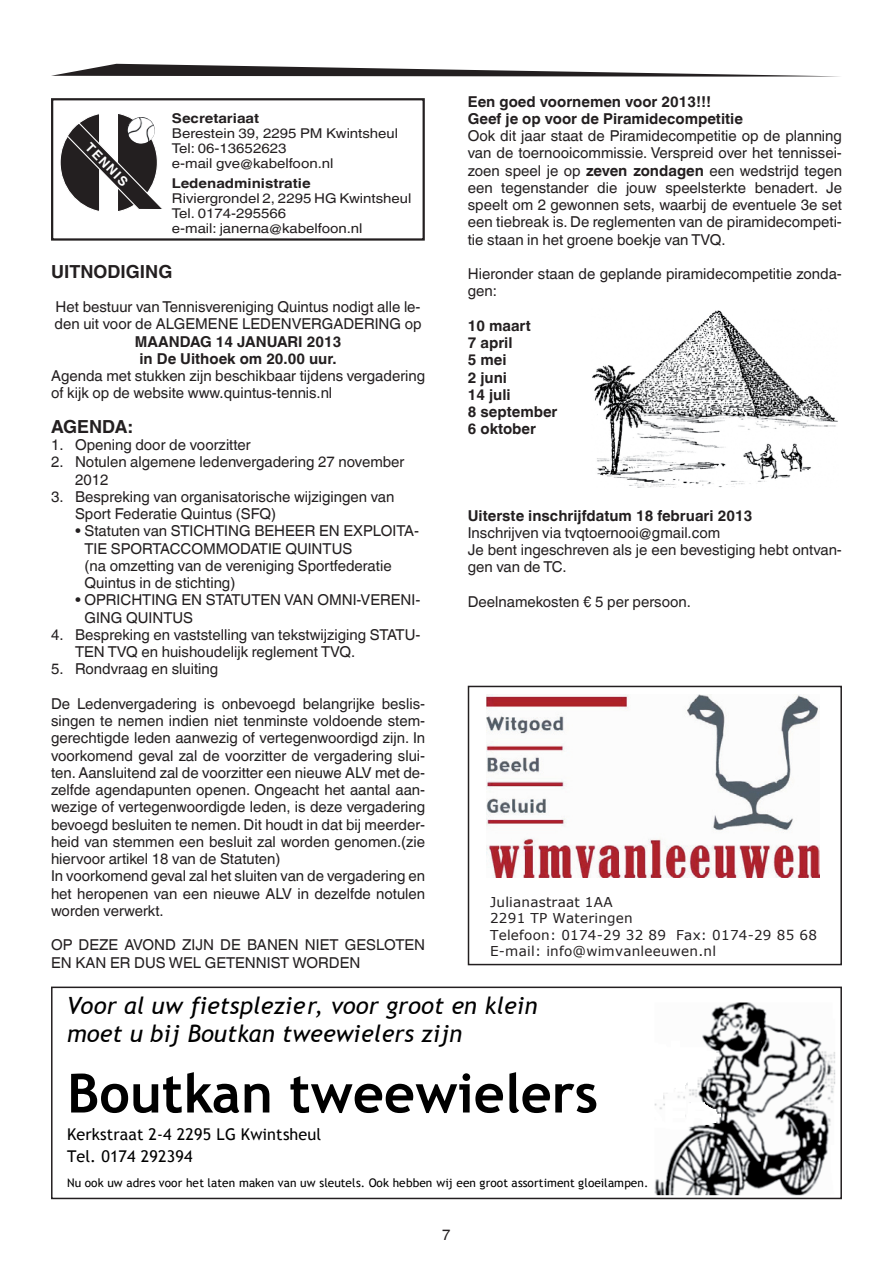
<style>
.page{position:relative;width:893px;height:1263px;background:#fff}
.page>*{position:absolute;margin:0;border:0;box-sizing:border-box;transform-origin:0 0}
.t1{font:700 54px "Trebuchet MS";color:#000}
.t2{font:italic 23.7px/28px "Trebuchet MS";letter-spacing:.005em;color:#000}
.t3{font:700 18px "Helvetica World";color:#231f20}
.t4{font:16.2px/21.9px "Trebuchet MS";letter-spacing:.01em;color:#000}
.t5{font:15px/17.2px "Helvetica World";color:#231f20}
.t6{font:700 15px/17.2px "Helvetica World";color:#231f20}
.t7{font:13.65px/16.4px "Verdana";letter-spacing:.015em;color:#231f20}
.t8{font:13.5px/15px "Helvetica World";color:#231f20;scale:1.11 1}
.t9{font:700 13.5px "Helvetica World";color:#231f20;scale:1.11 1}
.t10{font:700 12.9px "Helvetica World";color:#fff}
.t11{font:11.85px "Trebuchet MS";color:#000}
.s1{font-weight:700}
</style>
<div class="page">
<div style="left:51px;top:98px;width:374px;height:143px;border:2px solid #231f20"></div>
<svg style="left:60px;top:113px;width:102px;height:98px"></svg>
<svg style="left:51px;top:64px;width:789px;height:13px"></svg>
<img style="left:127px;top:117px;width:28px;height:27px;border-radius:13px">
<img style="left:654px;top:1002px;width:182px;height:194px">
<div style="left:51px;top:986px;width:791px;height:213px;border:2px solid #231f20"></div>
<img style="left:487px;top:695px;width:332px;height:182px">
<div style="left:468px;top:686px;width:374px;height:279px;border:2px solid #231f20"></div>
<img style="left:592px;top:310px;width:246px;height:178px">
<p class="t10" style="left:93px;top:140px;width:29px;rotate:46deg">tennis</p>
<p class="t9" style="left:172px;top:111px;width:80px">Secretariaat</p>
<p class="t8" style="left:172px;top:126px;width:205px">Berestein 39, 2295 PM Kwintsheul<br>Tel: 06-13652623<br>e-mail gve@kabelfoon.nl</p>
<p class="t9" style="left:172px;top:175px;width:126px">Ledenadministratie</p>
<p class="t8" style="left:172px;top:191px;width:217px">Riviergrondel 2, 2295 HG Kwintsheul<br>Tel. 0174-295566<br>e-mail: janerna@kabelfoon.nl</p>
<p class="t3" style="left:51px;top:261px;width:121px">UITNODIGING</p>
<p class="t5" style="left:55px;top:298px;width:368px">Het bestuur van Tennisvereniging Quintus nodigt alle le&shy;den uit voor de ALGEMENE LEDENVERGADERING op</p>
<p class="t6" style="left:135px;top:333px;width:12px">MAA</p>
<p class="t6" style="left:169px;top:333px;width:22px">NDAG</p>
<p class="t6" style="left:139px;top:333px;width:203px;text-align:right">14 JANUARI 2013<br>in De Uithoek om 20.00 uur.</p>
<p class="t5" style="left:51px;top:367px;width:376px">Agenda met stukken zijn beschikbaar tijdens vergadering of kijk op de website www.quintus-tennis.nl</p>
<p class="t3" style="left:51px;top:416px;width:14px">AGE</p>
<p class="t3" style="left:89px;top:416px;width:45px">NDA:</p>
<p class="t5" style="left:51px;top:436px;width:201px">1. Opening door de voorzitter</p>
<p class="t5" style="left:75px;top:454px;width:331px;text-indent:-24px">2. Notulen algemene ledenvergadering 27 november<br>2012</p>
<p class="t5" style="left:75px;top:488px;width:321px;text-indent:-24px">3. Bespreking van organisatorische wijzigingen van<br>Sport Federatie Quintus (SFQ)</p>
<p class="t5" style="left:85px;top:523px;width:336px;text-indent:-10px">• Statuten van STICHTING BEHEER EN EXPLOITA-TIE SPORTACCOMMODATIE QUINTUS<br>(na omzetting van de vereniging Sportfederatie Quintus in de stichting)</p>
<p class="t5" style="left:85px;top:592px;width:337px;text-indent:-10px">• OPRICHTING EN STATUTEN VAN OMNI-VERENI-<br>GING QUINTUS</p>
<p class="t5" style="left:75px;top:626px;width:347px;text-indent:-24px">4. Bespreking en vaststelling van tekstwijziging STATU-<br>TEN TVQ en huishoudelijk reglement TVQ.</p>
<p class="t5" style="left:51px;top:661px;width:169px">5. Rondvraag en sluiting</p>
<p class="t5" style="left:51px;top:695px;width:376px">De Ledenvergadering is onbevoegd belangrijke beslis&shy;singen te nemen indien niet tenminste voldoende stem&shy;gerechtigde leden aanwezig of vertegenwoordigd zijn. In voorkomend geval zal de voorzitter de vergadering slui&shy;ten. Aansluitend zal de voorzitter een nieuwe ALV met de&shy;zelfde agendapunten openen. Ongeacht het aantal aan&shy;wezige of vertegenwoordigde leden, is deze vergadering bevoegd besluiten te nemen. Dit houdt in dat bij meerder&shy;heid van stemmen een besluit zal worden genomen.(zie hiervoor artikel 18 van de Statuten)<br>In voorkomend geval zal het sluiten van de vergadering en het heropenen van een nieuwe ALV in dezelfde notulen worden verwerkt.</p>
<p class="t5" style="left:51px;top:937px;width:376px">OP DEZE AVOND ZIJN DE BANEN NIET GESLOTEN<br>EN KAN ER DUS WEL GETENNIST WORDEN</p>
<p class="t6" style="left:468px;top:93px;width:277px">Een goed voornemen voor 2013!!!<br>Geef je op voor de Piramidecompetitie</p>
<p class="t5" style="left:468px;top:127px;width:376px;text-align:justify">Ook dit jaar staat de Piramidecompetitie op de planning van de toernooicommissie. Verspreid over het tennissei&shy;zoen speel je op <span class="s1">zeven zondagen</span> een wedstrijd tegen een tegenstander die jouw speelsterkte benadert. Je speelt om 2 gewonnen sets, waarbij de eventuele 3e set een tiebreak is. De reglementen van de piramidecompeti&shy;tie staan in het groene boekje van TVQ.</p>
<p class="t5" style="left:468px;top:265px;width:376px">Hieronder staan de geplande piramidecompetitie zonda&shy;gen:</p>
<p class="t6" style="left:468px;top:317px;width:91px">10 maart<br>7 april<br>5 mei<br>2 juni<br>14 juli<br>8 september<br>6 oktober</p>
<p class="t6" style="left:468px;top:507px;width:286px">Uiterste inschrijfdatum 18 februari 2013</p>
<p class="t5" style="left:468px;top:524px;width:376px">Inschrijven via tvqtoernooi@gmail.com<br>Je bent ingeschreven als je een bevestiging hebt ontvan&shy;gen van de TC.</p>
<p class="t5" style="left:468px;top:593px;width:225px">Deelnamekosten € 5 per persoon.</p>
<p class="t7" style="left:490px;top:894px;width:328px">Julianastraat 1AA<br>2291 TP Wateringen<br>Telefoon: 0174-29 32 89 Fax: 0174-29 85 68<br>E-mail: info@wimvanleeuwen.nl</p>
<h2 class="t2" style="left:67px;top:992px;width:472px">Voor al uw fietsplezier, voor groot en klein moet u bij Boutkan tweewielers zijn</h2>
<h1 class="t1" style="left:67px;top:1059px;width:532px">Boutkan tweewielers</h1>
<p class="t4" style="left:67px;top:1123px;width:256px">Kerkstraat 2-4 2295 LG Kwintsheul<br>Tel. 0174 292394</p>
<p class="t11" style="left:67px;top:1176px;width:583px">Nu ook uw adres voor het laten maken van uw sleutels. Ook hebben wij een groot assortiment gloeilampen.</p>
<p class="t5" style="left:442px;top:1226px;width:10px">7</p>
</div>
